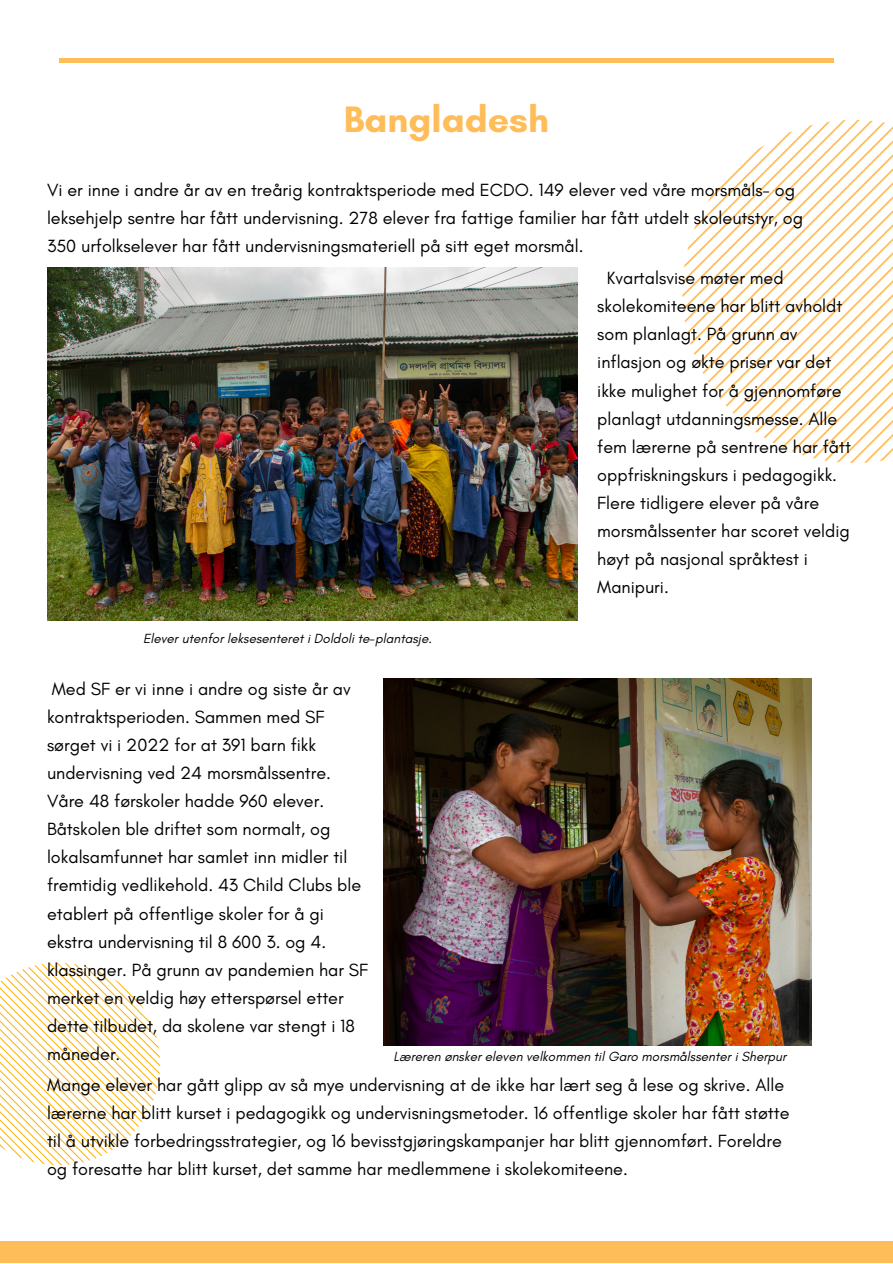
<style>
.page{position:relative;width:893px;height:1264px;background:#fff}
.page>*{position:absolute;margin:0;border:0;box-sizing:border-box;transform-origin:0 0}
.t1{font:700 37.5px "Glacial Indifference";color:#ffbd59}
.t2{font:18px/28px "Glacial Indifference";color:#000}
.t3{font:italic 13.5px "Glacial Indifference";color:#000}
</style>
<div class="page">
<svg style="left:0;top:962px;width:160px;height:203px"></svg>
<hr style="left:59px;top:58px;width:774px;height:4px;background:#ffbd59">
<div style="left:0;top:1241px;width:892px;height:21px;background:#ffbd59"></div>
<svg style="left:682px;top:120px;width:210px;height:343px"></svg>
<img style="left:47px;top:267px;width:531px;height:353px">
<img style="left:383px;top:678px;width:428px;height:367px">
<h1 class="t1" style="left:344px;top:97px;width:206px">Bangladesh</h1>
<p class="t2" style="left:47px;top:175px;width:757px">Vi er inne i andre år av en treårig kontraktsperiode med ECDO. 149 elever ved våre morsmåls- og leksehjelp sentre har fått undervisning. 278 elever fra fattige familier har fått utdelt skoleutstyr, og<br>350 urfolkselever har fått undervisningsmateriell på sitt eget morsmål.</p>
<p class="t3" style="left:143px;top:630px;width:290px">Elever utenfor leksesenteret i Doldoli te-plantasje.</p>
<p class="t2" style="left:597px;top:264px;width:255px;text-indent:10px">Kvartalsvise møter med skolekomiteene har blitt avholdt som planlagt. På grunn av inflasjon og økte priser var det ikke mulighet for å gjennomføre planlagt utdanningsmesse. Alle fem lærerne på sentrene har fått oppfriskningskurs i pedagogikk.<br>Flere tidligere elever på våre morsmålssenter har scoret veldig høyt på nasjonal språktest i<br>Manipuri.</p>
<p class="t2" style="left:47px;top:674px;width:323px">Med SF er vi inne i andre og siste år av kontraktsperioden. Sammen med SF sørget vi i 2022 for at 391 barn fikk undervisning ved 24 morsmålssentre.<br>Våre 48 førskoler hadde 960 elever.<br>Båtskolen ble driftet som normalt, og lokalsamfunnet har samlet inn midler til fremtidig vedlikehold. 43 Child Clubs ble etablert på offentlige skoler for å gi ekstra undervisning til 8 600 3. og 4. klassinger. På grunn av pandemien har SF merket en veldig høy etterspørsel etter dette tilbudet, da skolene var stengt i 18 måneder.</p>
<p class="t3" style="left:393px;top:1048px;width:394px">Læreren ønsker eleven velkommen til Garo morsmålssenter i Sherpur</p>
<p class="t2" style="left:47px;top:1070px;width:744px">Mange elever har gått glipp av så mye undervisning at de ikke har lært seg å lese og skrive. Alle lærerne har blitt kurset i pedagogikk og undervisningsmetoder. 16 offentlige skoler har fått støtte til å utvikle forbedringsstrategier, og 16 bevisstgjøringskampanjer har blitt gjennomført. Foreldre og foresatte har blitt kurset, det samme har medlemmene i skolekomiteene.</p>
</div>
